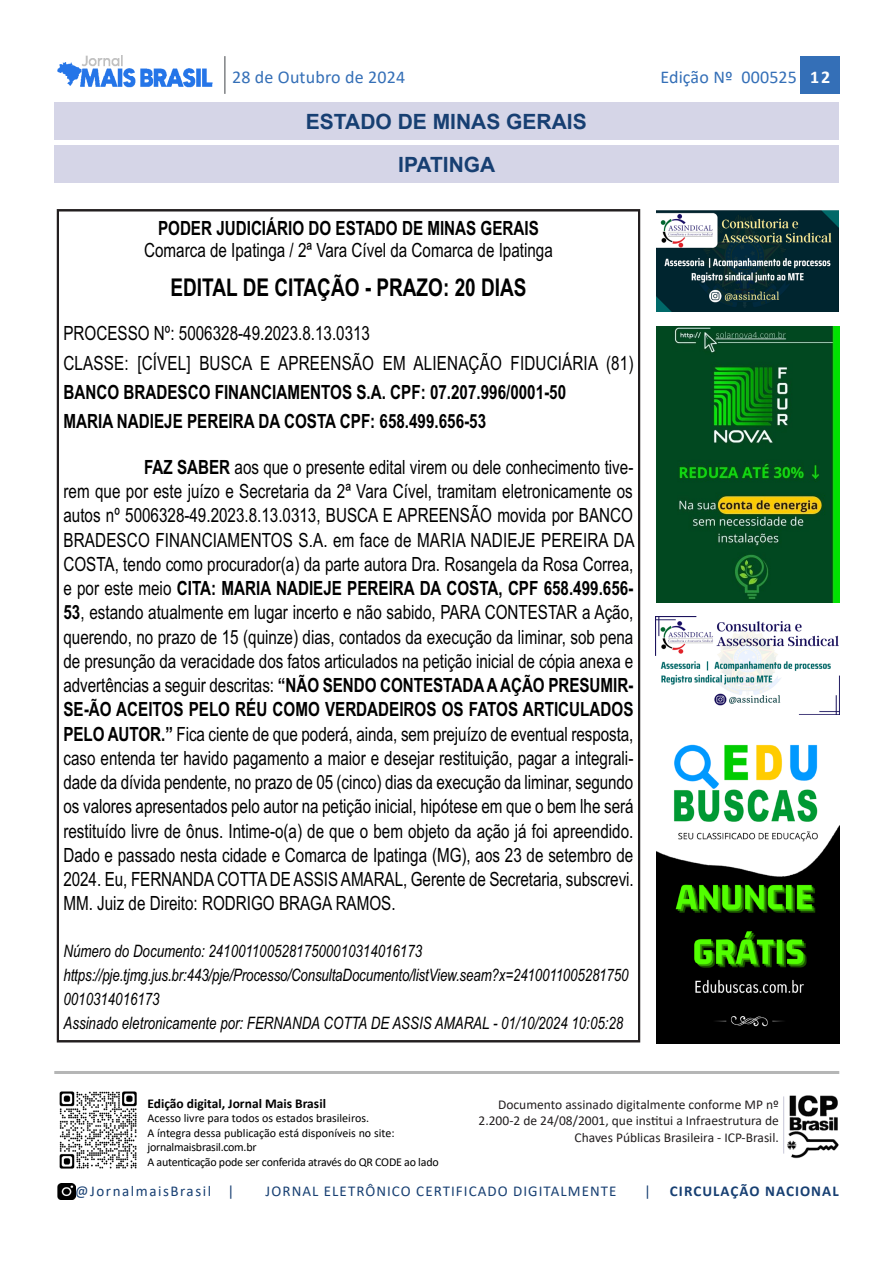
<style>
.page{position:relative;width:893px;height:1263px;background:#fff}
.page>*{position:absolute;margin:0;border:0;box-sizing:border-box;transform-origin:0 0}
.t1{font:700 24.45px "Arial";color:#000;scale:.78 1}
.t2{font:700 21px/43px "Arial";color:#173f72;text-align:center}
.t3{font:19.65px/24.3px "Arial";color:#000;scale:.78 1}
.t4{font:700 19.65px/29.1px "Arial";color:#000;scale:.78 1}
.t5{font:18px "Calibri";letter-spacing:.01em;color:#346fb7}
.t6{font:italic 17.1px/24.3px "Arial";color:#000;scale:.78 1}
.t7{font:15px "Calibri";letter-spacing:.07em;color:#173f72}
.t8{font:15px "Calibri";letter-spacing:.105em;color:#173f72}
.t9{font:700 15px "Calibri";letter-spacing:.07em;color:#173f72}
.t10{font:13.5px/16.2px "Calibri";color:#231f20;text-align:right}
.t11{font:700 13.5px "Calibri";color:#000}
.t12{font:12px/14.4px "Calibri";letter-spacing:-.01em;color:#000}
.s1{font-weight:700;color:#fff}
.s2{font-weight:700}
</style>
<div class="page">
<div style="left:800px;top:56px;width:40px;height:38px;background:#346fb7"></div>
<hr style="left:224px;top:56px;width:2px;height:38px;background:#808285">
<img style="left:57px;top:56px;width:156px;height:32px">
<img style="left:59px;top:1091px;width:78px;height:78px">
<img style="left:57px;top:1184px;width:18px;height:16px">
<hr style="left:54px;top:1071px;width:785px;height:3px;background:#b5b6b6">
<img style="left:783px;top:1095px;width:56px;height:64px">
<hr style="left:783px;top:1096px;width:1px;height:57px;background:#c7c7d9">
<div style="left:54px;top:102px;width:785px;height:38px;background:#d5d5e7"></div>
<div style="left:54px;top:145px;width:785px;height:38px;background:#d5d5e7"></div>
<img style="left:657px;top:744px;width:182px;height:299px">
<img style="left:656px;top:210px;width:183px;height:102px">
<img style="left:656px;top:326px;width:184px;height:277px">
<img style="left:656px;top:616px;width:183px;height:99px">
<p class="t5" style="left:232px;top:65px;width:175px">28 de Outubro de 2024</p>
<p class="t5" style="left:660px;top:65px;width:172px">Edição Nº 000525 <span class="s1">12</span></p>
<p class="t2" style="left:306px;top:100px;width:282px">ESTADO DE MINAS GERAIS<br>IPATINGA</p>
<p class="t4" style="left:158px;top:214px;width:490px">PODER JUDICIÁRIO DO ESTADO DE MINAS GERAIS</p>
<p class="t3" style="left:144px;top:237px;width:525px">Comarca de Ipatinga / 2ª Vara Cível da Comarca de Ipatinga</p>
<p class="t1" style="left:170px;top:270px;width:458px">EDITAL DE CITAÇÃO - PRAZO: 20 DIAS</p>
<p class="t3" style="left:63px;top:319px;width:732px;line-height:29.1px">PROCESSO Nº: 5006328-49.2023.8.13.0313<br>CLASSE: [CÍVEL] BUSCA E APREENSÃO EM ALIENAÇÃO FIDUCIÁRIA (81)</p>
<p class="t4" style="left:63px;top:377px;width:646px">BANCO BRADESCO FINANCIAMENTOS S.A. CPF: 07.207.996/0001-50<br>MARIA NADIEJE PEREIRA DA COSTA CPF: 658.499.656-53</p>
<p class="t3" style="left:63px;top:455px;width:734px;text-align:justify;text-indent:81px"><span class="s2">FAZ SABER</span> aos que o presente edital virem ou dele conhecimento tive&shy;rem que por este juízo e Secretaria da 2ª Vara Cível, tramitam eletronicamente os autos nº 5006328-49.2023.8.13.0313, BUSCA E APREENSÃO movida por BANCO BRADESCO FINANCIAMENTOS S.A. em face de MARIA NADIEJE PEREIRA DA COSTA, tendo como procurador(a) da parte autora Dra. Rosangela da Rosa Correa, e por este meio <span class="s2">CITA: MARIA NADIEJE PEREIRA DA COSTA, CPF 658.499.656- 53</span>, estando atualmente em lugar incerto e não sabido, PARA CONTESTAR a Ação, querendo, no prazo de 15 (quinze) dias, contados da execução da liminar, sob pena de presunção da veracidade dos fatos articulados na petição inicial de cópia anexa e advertências a seguir descritas: <span class="s2">“NÃO SENDO CONTESTADA A AÇÃO PRESUMIR-SE-ÃO ACEITOS PELO RÉU COMO VERDADEIROS OS FATOS ARTICULADOS PELO AUTOR.”</span> Fica ciente de que poderá, ainda, sem prejuízo de eventual resposta, caso entenda ter havido pagamento a maior e desejar restituição, pagar a integrali&shy;dade da dívida pendente, no prazo de 05 (cinco) dias da execução da liminar, segundo os valores apresentados pelo autor na petição inicial, hipótese em que o bem lhe será restituído livre de ônus. Intime-o(a) de que o bem objeto da ação já foi apreendido.<br>Dado e passado nesta cidade e Comarca de Ipatinga (MG), aos 23 de setembro de 2024. Eu, FERNANDA COTTA DE ASSIS AMARAL, Gerente de Secretaria, subscrevi.<br>MM. Juiz de Direito: RODRIGO BRAGA RAMOS.</p>
<p class="t6" style="left:63px;top:939px;width:726px">Número do Documento: 24100110052817500010314016173 https://pje.tjmg.jus.br:443/pje/Processo/ConsultaDocumento/listView.seam?x=2410011005281750<br>0010314016173<br>Assinado eletronicamente por: FERNANDA COTTA DE ASSIS AMARAL - 01/10/2024 10:05:28</p>
<p class="t11" style="left:147px;top:1094px;width:180px">Edição digital, Jornal Mais Brasil</p>
<p class="t12" style="left:147px;top:1111px;width:293px">Acesso livre para todos os estados brasileiros.<br>A íntegra dessa publicação está disponíveis no site: jornalmaisbrasil.com.br<br>A autenticação pode ser conferida através do QR CODE ao lado</p>
<p class="t10" style="left:479px;top:1096px;width:302px">Documento assinado digitalmente conforme MP nº<br>2.200-2 de 24/08/2001, que institui a Infraestrutura de<br>Chaves Públicas Brasileira - ICP-Brasil.</p>
<p class="t8" style="left:75px;top:1181px;width:161px">@JornalmaisBrasil |</p>
<p class="t7" style="left:266px;top:1181px;width:352px">JORNAL ELETRÔNICO CERTIFICADO DIGITALMENTE</p>
<p class="t7" style="left:644px;top:1181px;width:8px">|</p>
<p class="t9" style="left:670px;top:1181px;width:170px">CIRCULAÇÃO NACIONAL</p>
</div>
